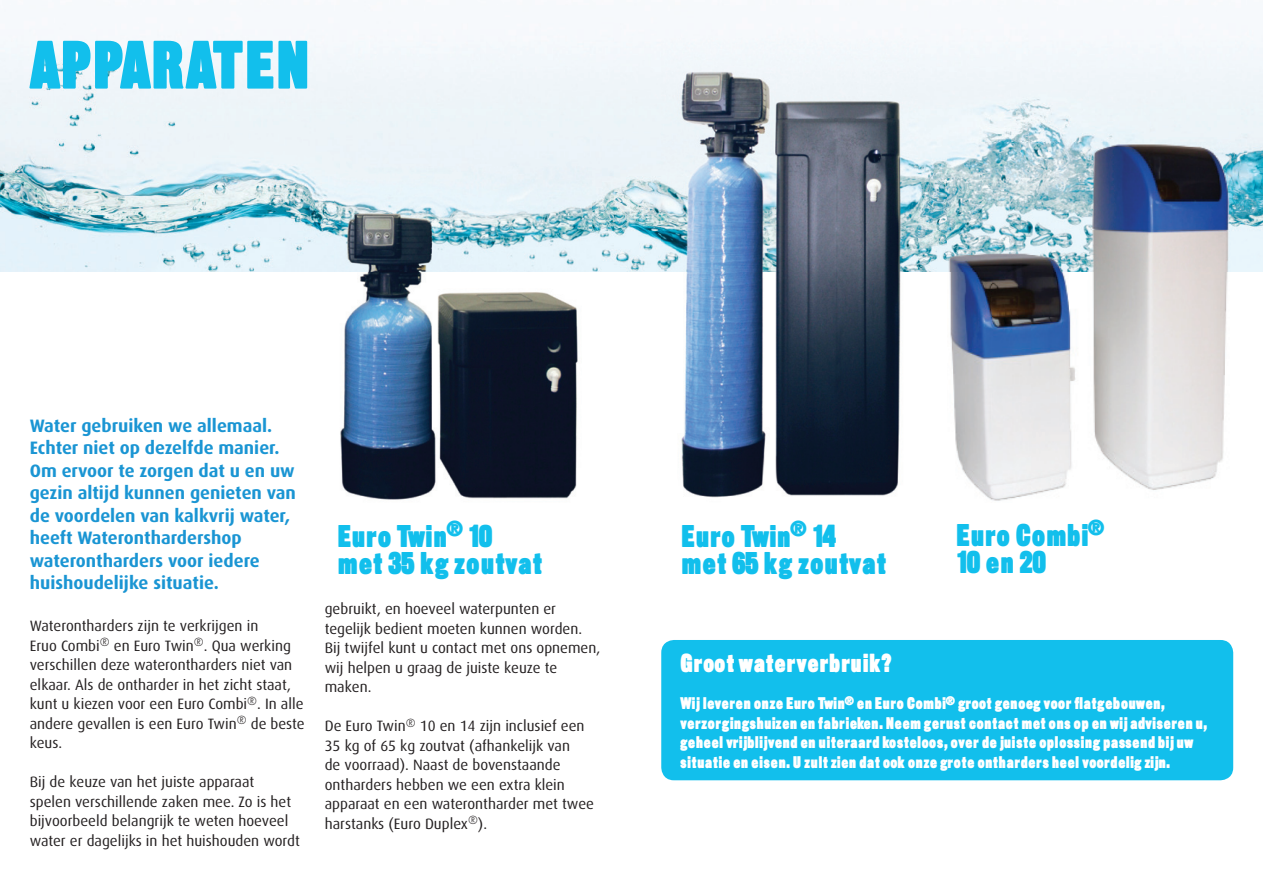
<style>
.page{position:relative;width:1263px;height:893px;background:#fff}
.page>*{position:absolute;margin:0;border:0;box-sizing:border-box;transform-origin:0 0}
.t1{font:900 66.75px "Sans Thirteen";letter-spacing:.035em;color:#12bfec}
.t2{font:900 30.75px/27px "Sans Thirteen";letter-spacing:.045em;color:#12bfec}
.t3{font:900 25.5px "Sans Thirteen";letter-spacing:.055em;color:#fff}
.t4{font:700 18px/22.5px "Dax";color:#1a95d3}
.t5{font:900 16.5px/19.5px "Sans Thirteen";letter-spacing:.05em;color:#fff}
.t6{font:15px/19.5px "Dax";color:#231f20}
</style>
<div class="page">
<img style="left:0;top:23px;width:1263px;height:249px">
<img style="left:661px;top:38px;width:257px;height:460px">
<img style="left:334px;top:167px;width:257px;height:333px">
<div style="left:661px;top:640px;width:572px;height:140px;background:#12bfec;border-radius:13px"></div>
<img style="left:947px;top:142px;width:284px;height:359px">
<h1 class="t1" style="left:30px;top:24px;width:280px">APPARATEN</h1>
<p class="t4" style="left:30px;top:415px;width:268px">Water gebruiken we allemaal.<br>Echter niet op dezelfde manier.<br>Om ervoor te zorgen dat u en uw gezin altijd kunnen genieten van de voordelen van kalkvrij water, heeft Wateronthardershop waterontharders voor iedere huishoudelijke situatie.</p>
<p class="t6" style="left:30px;top:617px;width:277px">Waterontharders zijn te verkrijgen in<br>Eruo Combi<sup>®</sup> en Euro Twin<sup>®</sup>. Qua werking verschillen deze waterontharders niet van elkaar. Als de ontharder in het zicht staat, kunt u kiezen voor een Euro Combi<sup>®</sup>. In alle andere gevallen is een Euro Twin<sup>®</sup> de beste keus.</p>
<p class="t6" style="left:30px;top:773px;width:272px">Bij de keuze van het juiste apparaat<br>spelen verschillende zaken mee. Zo is het bijvoorbeeld belangrijk te weten hoeveel water er dagelijks in het huishouden wordt</p>
<h2 class="t2" style="left:338px;top:522px;width:205px">Euro Twin<sup>®</sup> 10 met 35 kg zoutvat</h2>
<p class="t6" style="left:325px;top:599px;width:277px">gebruikt, en hoeveel waterpunten er tegelijk bedient moeten kunnen worden.<br>Bij twijfel kunt u contact met ons opnemen, wij helpen u graag de juiste keuze te maken.</p>
<p class="t6" style="left:325px;top:716px;width:271px">De Euro Twin<sup>®</sup> 10 en 14 zijn inclusief een 35 kg of 65 kg zoutvat (afhankelijk van<br>de voorraad). Naast de bovenstaande ontharders hebben we een extra klein apparaat en een waterontharder met twee harstanks (Euro Duplex<sup>®</sup>).</p>
<h2 class="t2" style="left:682px;top:522px;width:205px">Euro Twin<sup>®</sup> 14 met 65 kg zoutvat</h2>
<h2 class="t2" style="left:957px;top:521px;width:149px">Euro Combi<sup>®<br></sup>10 en 20</h2>
<h3 class="t3" style="left:680px;top:647px;width:212px">Groot waterverbruik?</h3>
<p class="t5" style="left:680px;top:694px;width:528px">Wij leveren onze Euro Twin<sup>®</sup> en Euro Combi<sup>®</sup> groot genoeg voor flatgebouwen, verzorgingshuizen en fabrieken. Neem gerust contact met ons op en wij adviseren u, geheel vrijblijvend en uiteraard kosteloos, over de juiste oplossing passend bij uw situatie en eisen. U zult zien dat ook onze grote ontharders heel voordelig zijn.</p>
</div>
